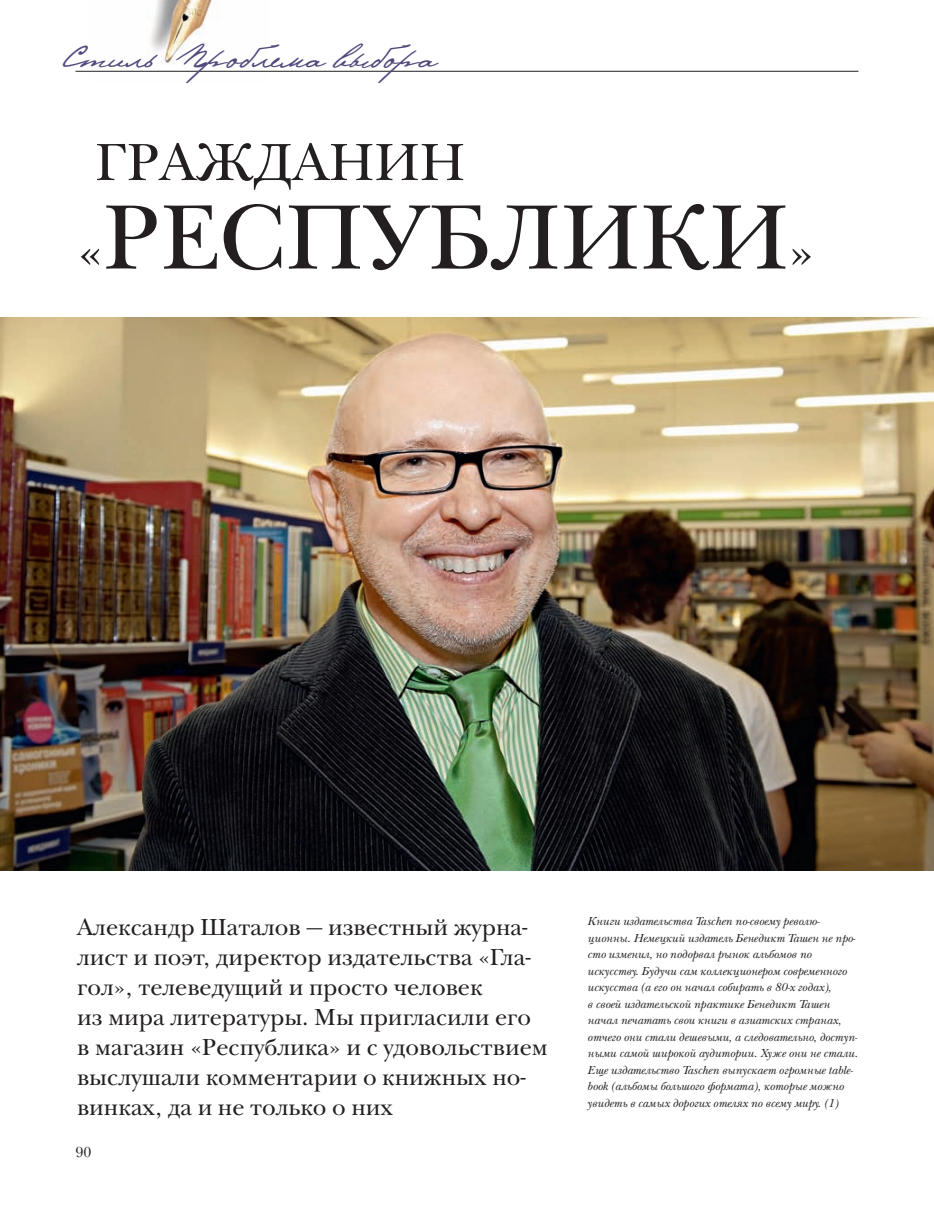
<style>
.page{position:relative;width:934px;height:1210px;background:#fff}
.page>*{position:absolute;margin:0;border:0;box-sizing:border-box;transform-origin:0 0}
.t1{font:94.5px "New Baskerville C";color:#231f20}
.t2{font:54px "New Baskerville C";color:#231f20}
.t3{font:33px "Pushkin";color:#51497c}
.t4{font:24px/30px "New Baskerville C";color:#231f20}
.t5{font:15px "New Baskerville C";color:#231f20}
.t6{font:italic 12px/16.5px "New Baskerville C";color:#231f20}
.s1{font-size:52.5px}
</style>
<div class="page">
<img style="left:90px;top:0;width:179px;height:71px">
<hr style="left:76px;top:71px;width:782px;height:1px;background:#231f20">
<img style="left:0;top:318px;width:933px;height:553px">
<h3 class="t3" style="left:63px;top:36px;width:378px">Стиль Проблема выбора</h3>
<h2 class="t2" style="left:95px;top:143px;width:371px">ГРАЖДАНИН</h2>
<h1 class="t1" style="left:77px;top:203px;width:739px"><span class="s1">«</span>РЕСПУБЛИКИ<span class="s1">»</span></h1>
<p class="t4" style="left:77px;top:915px;width:472px">Александр Шаталов — известный журна&shy;лист и поэт, директор издательства «Гла&shy;гол», телеведущий и просто человек<br>из мира литературы. Мы пригласили его в магазин «Республика» и с удовольствием выслушали комментарии о книжных но&shy;винках, да и не только о них</p>
<p class="t5" style="left:76px;top:1147px;width:17px">90</p>
<p class="t6" style="left:587px;top:914px;width:272px">Книги издательства Taschen по-своему револю&shy;ционны. Немецкий издатель Бенедикт Ташен не про&shy;сто изменил, но подорвал рынок альбомов по искусству. Будучи сам коллекционером современного искусства (а его он начал собирать в 80-х годах),<br>в своей издательской практике Бенедикт Ташен начал печатать свои книги в азиатских странах, отчего они стали дешевыми, а следовательно, доступ&shy;ными самой широкой аудитории. Хуже они не стали.<br>Еще издательство Taschen выпускает огромные table&shy;book (альбомы большого формата), которые можно увидеть в самых дорогих отелях по всему миру. (1)</p>
</div>
